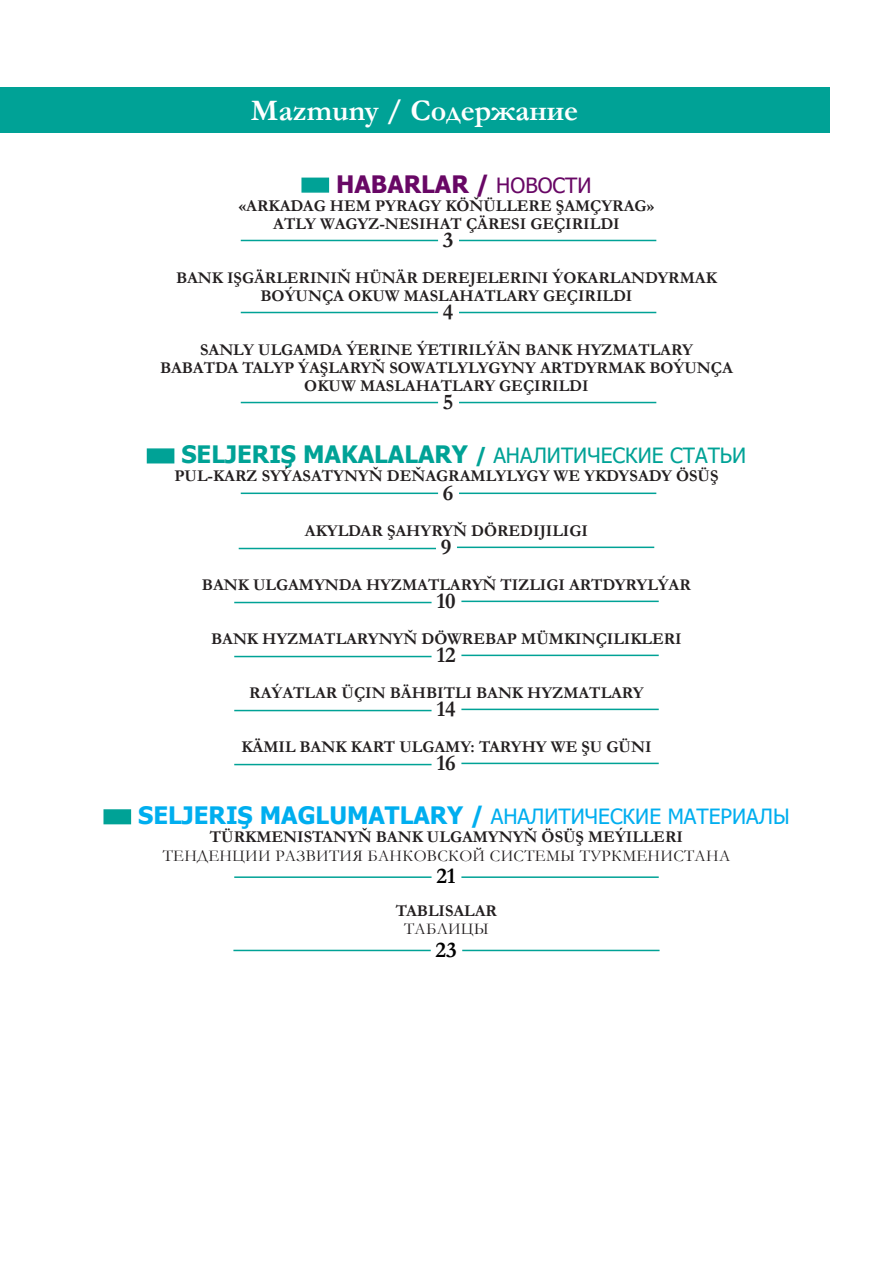
<style>
.page{position:relative;width:893px;height:1276px;background:#fff}
.page>*{position:absolute;margin:0;border:0;box-sizing:border-box;transform-origin:0 0}
.Заголовок{font:700 30px "Garamond";color:#fff}
.t1{font:700 24px "Tahoma";color:#680765}
.mazmunTM{font:700 22.5px "Garamond";color:#231f20}
.Стиль_абзаца_1{font:700 22.5px "Garamond";color:#000}
.mazmunTM-2{font:21px "Tahoma";color:#00aeef}
.t2{font:21px "Tahoma";color:#00a296}
.mazmunTM-3{font:700 16.5px/18px "Garamond";color:#231f20;text-align:center}
.MazmunRU{font:16.5px "Garamond";letter-spacing:.02em;color:#231f20}
.s1{font-weight:400;font-size:21px}
.s2{font-weight:700;font-size:24px}
.s3{font-weight:700}
</style>
<div class="page">
<div style="left:0;top:87px;width:829px;height:46px;background:#00a296"></div>
<div style="left:301px;top:178px;width:28px;height:15px;background:#00a296;border:2px solid #00a296"></div>
<hr style="left:241px;top:240px;width:197px;height:1px;background:#00a296">
<hr style="left:459px;top:240px;width:197px;height:1px;background:#00a296">
<hr style="left:241px;top:312px;width:197px;height:1px;background:#00a296">
<hr style="left:459px;top:312px;width:197px;height:1px;background:#00a296">
<hr style="left:241px;top:402px;width:197px;height:1px;background:#00a296">
<hr style="left:459px;top:402px;width:197px;height:1px;background:#00a296">
<div style="left:147px;top:448px;width:27px;height:15px;background:#00a296;border:2px solid #00a296"></div>
<hr style="left:241px;top:492px;width:197px;height:2px;background:#00a296">
<hr style="left:459px;top:492px;width:197px;height:2px;background:#00a296">
<hr style="left:239px;top:548px;width:197px;height:1px;background:#00a296">
<hr style="left:457px;top:546px;width:197px;height:2px;background:#00a296">
<hr style="left:234px;top:602px;width:198px;height:1px;background:#00a296">
<hr style="left:461px;top:600px;width:198px;height:2px;background:#00a296">
<hr style="left:234px;top:656px;width:198px;height:1px;background:#00a296">
<hr style="left:461px;top:654px;width:198px;height:2px;background:#00a296">
<hr style="left:234px;top:710px;width:198px;height:1px;background:#00a296">
<hr style="left:461px;top:708px;width:198px;height:2px;background:#00a296">
<hr style="left:234px;top:764px;width:198px;height:1px;background:#00a296">
<hr style="left:461px;top:762px;width:198px;height:2px;background:#00a296">
<div style="left:103px;top:809px;width:28px;height:15px;background:#00a296;border:2px solid #00a296"></div>
<hr style="left:234px;top:876px;width:198px;height:2px;background:#00a296">
<hr style="left:461px;top:876px;width:198px;height:2px;background:#00a296">
<hr style="left:233px;top:949px;width:198px;height:2px;background:#00a296">
<hr style="left:462px;top:949px;width:197px;height:2px;background:#00a296">
<p class="Заголовок" style="left:251px;top:90px;width:329px">Mazmuny / Содержание</p>
<p class="t1" style="left:336px;top:167px;width:257px">HABARLAR / <span class="s1">НОВОСТИ</span></p>
<p class="mazmunTM-3" style="left:239px;top:196px;width:417px">«ARKADAG HEM PYRAGY KÖŇÜLLERE ŞAMÇYRAG»</p>
<p class="mazmunTM-3" style="left:273px;top:214px;width:348px">ATLY WAGYZ-NESIHAT ÇÄRESI GEÇIRILDI</p>
<p class="mazmunTM" style="left:443px;top:224px;width:12px">3</p>
<p class="mazmunTM-3" style="left:176px;top:268px;width:542px">BANK IŞGÄRLERINIŇ HÜNÄR DEREJELERINI ÝOKARLANDYRMAK</p>
<p class="mazmunTM-3" style="left:260px;top:286px;width:373px">BOÝUNÇA OKUW MASLAHATLARY GEÇIRILDI</p>
<p class="mazmunTM" style="left:443px;top:296px;width:12px">4</p>
<p class="mazmunTM-3" style="left:200px;top:340px;width:494px">SANLY ULGAMDA ÝERINE ÝETIRILÝÄN BANK HYZMATLARY</p>
<p class="mazmunTM-3" style="left:160px;top:358px;width:574px">BABATDA TALYP ÝAŞLARYŇ SOWATLYLYGYNY ARTDYRMAK BOÝUNÇA<br>OKUW MASLAHATLARY GEÇIRILDI</p>
<p class="mazmunTM" style="left:443px;top:386px;width:12px">5</p>
<p class="t2" style="left:181px;top:442px;width:566px"><span class="s2">SELJERIŞ MAKALALARY</span> <span class="s3">/</span> АНАЛИТИЧЕСКИЕ СТАТЬИ</p>
<p class="mazmunTM-3" style="left:174px;top:467px;width:546px">PUL-KARZ SYÝASATYNYŇ DEŇAGRAMLYLYGY WE YKDYSADY ÖSÜŞ</p>
<p class="mazmunTM" style="left:443px;top:477px;width:12px">6</p>
<p class="mazmunTM-3" style="left:305px;top:521px;width:285px">AKYLDAR ŞAHYRYŇ DÖREDIJILIGI</p>
<p class="mazmunTM" style="left:441px;top:531px;width:12px">9</p>
<p class="mazmunTM-3" style="left:202px;top:575px;width:490px">BANK ULGAMYNDA HYZMATLARYŇ TIZLIGI ARTDYRYLÝAR</p>
<p class="mazmunTM" style="left:436px;top:585px;width:21px">10</p>
<p class="mazmunTM-3" style="left:211px;top:629px;width:472px">BANK HYZMATLARYNYŇ DÖWREBAP MÜMKINÇILIKLERI</p>
<p class="mazmunTM" style="left:436px;top:639px;width:21px">12</p>
<p class="mazmunTM-3" style="left:249px;top:683px;width:396px">RAÝATLAR ÜÇIN BÄHBITLI BANK HYZMATLARY</p>
<p class="mazmunTM" style="left:436px;top:693px;width:21px">14</p>
<p class="mazmunTM-3" style="left:241px;top:737px;width:412px">KÄMIL BANK KART ULGAMY: TARYHY WE ŞU GÜNI</p>
<p class="mazmunTM" style="left:436px;top:747px;width:21px">16</p>
<p class="mazmunTM-2" style="left:138px;top:802px;width:653px"><span class="s2">SELJERIŞ MAGLUMATLARY /</span> АНАЛИТИЧЕСКИЕ МАТЕРИАЛЫ</p>
<p class="mazmunTM-3" style="left:210px;top:828px;width:475px">TÜRKMENISTANYŇ BANK ULGAMYNYŇ ÖSÜŞ MEÝILLERI</p>
<p class="MazmunRU" style="left:163px;top:845px;width:569px">ТЕНДЕНЦИИ РАЗВИТИЯ БАНКОВСКОЙ СИСТЕМЫ ТУРКМЕНИСТАНА</p>
<p class="Стиль_абзаца_1" style="left:436px;top:861px;width:21px">21</p>
<p class="mazmunTM-3" style="left:396px;top:902px;width:103px">TABLISALAR</p>
<p class="MazmunRU" style="left:404px;top:918px;width:86px">ТАБЛИЦЫ</p>
<p class="Стиль_абзаца_1" style="left:435px;top:934px;width:23px">23</p>
</div>
